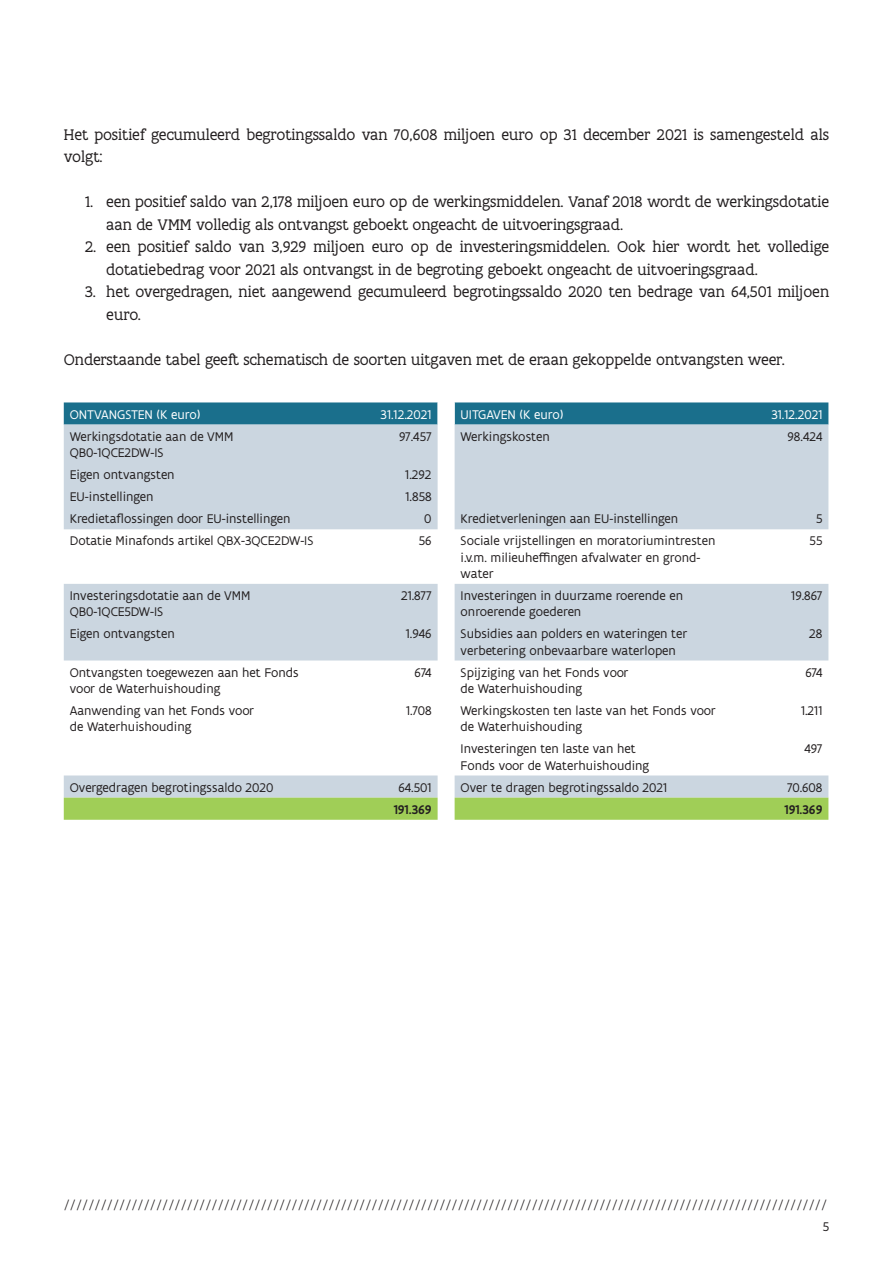
<style>
.page{position:relative;width:893px;height:1263px;background:#fff}
.page>*{position:absolute;margin:0;border:0;box-sizing:border-box;transform-origin:0 0}
.t1{font:16.5px/22.5px "Flanders Art Serif";color:#231f20}
.t2{font:13.5px/16.2px "Flanders Art Sans";color:#231f20}
.t3{font:300 13.5px "Flanders Art Sans";color:#231f20}
.t4{font:13.5px "Flanders Art Sans";color:#fff}
.t5{font:500 13.5px "Flanders Art Sans";color:#231f20}
</style>
<div class="page">
<svg style="left:64px;top:402px;width:764px;height:23px;background:#287893"></svg>
<svg style="left:64px;top:425px;width:764px;height:373px;fill:#cbd6e0"></svg>
<div style="left:64px;top:798px;width:764px;height:22px;background:#a0ce57"></div>
<p class="t1" style="left:64px;top:123px;width:767px">Het positief gecumuleerd begrotingssaldo van 70,608 miljoen euro op 31 december 2021 is samengesteld als volgt:</p>
<p class="t1" style="left:106px;top:191px;width:724px;text-indent:-21px">1. een positief saldo van 2,178 miljoen euro op de werkingsmiddelen. Vanaf 2018 wordt de werkingsdotatie aan de VMM volledig als ontvangst geboekt ongeacht de uitvoeringsgraad.</p>
<p class="t1" style="left:106px;top:236px;width:724px;text-indent:-21px">2. een positief saldo van 3,929 miljoen euro op de investeringsmiddelen. Ook hier wordt het volledige dotatiebedrag voor 2021 als ontvangst in de begroting geboekt ongeacht de uitvoeringsgraad.</p>
<p class="t1" style="left:106px;top:281px;width:724px;text-indent:-21px">3. het overgedragen, niet aangewend gecumuleerd begrotingssaldo 2020 ten bedrage van 64,501 miljoen euro.</p>
<p class="t1" style="left:64px;top:348px;width:723px">Onderstaande tabel geeft schematisch de soorten uitgaven met de eraan gekoppelde ontvangsten weer.</p>
<p class="t4" style="left:70px;top:406px;width:132px">ONTVANGSTEN (K euro)</p>
<p class="t4" style="left:381px;top:406px;width:53px">31.12.2021</p>
<p class="t4" style="left:461px;top:406px;width:104px">UITGAVEN (K euro)</p>
<p class="t4" style="left:771px;top:406px;width:53px">31.12.2021</p>
<p class="t2" style="left:70px;top:428px;width:165px">Werkingsdotatie aan de VMM</p>
<p class="t2" style="left:70px;top:444px;width:95px">QB0-1QCE2DW-IS</p>
<p class="t2" style="left:399px;top:428px;width:34px">97.457</p>
<p class="t2" style="left:461px;top:428px;width:91px">Werkingskosten</p>
<p class="t2" style="left:787px;top:428px;width:36px">98.424</p>
<p class="t2" style="left:70px;top:466px;width:106px">Eigen ontvangsten</p>
<p class="t2" style="left:405px;top:466px;width:28px">1.292</p>
<p class="t2" style="left:70px;top:488px;width:85px">EU-instellingen</p>
<p class="t2" style="left:405px;top:488px;width:28px">1.858</p>
<p class="t2" style="left:70px;top:511px;width:222px">Kredietaflossingen door EU-instellingen</p>
<p class="t2" style="left:424px;top:511px;width:9px">0</p>
<p class="t2" style="left:461px;top:511px;width:219px">Kredietverleningen aan EU-instellingen</p>
<p class="t2" style="left:816px;top:511px;width:8px">5</p>
<p class="t2" style="left:70px;top:533px;width:245px">Dotatie Minafonds artikel QBX-3QCE2DW-IS</p>
<p class="t2" style="left:419px;top:533px;width:14px">56</p>
<p class="t2" style="left:461px;top:533px;width:256px">Sociale vrijstellingen en moratoriumintresten i.v.m. milieuheffingen afvalwater en grond&shy;water</p>
<p class="t2" style="left:810px;top:533px;width:14px">55</p>
<p class="t2" style="left:70px;top:587px;width:182px">Investeringsdotatie aan de VMM</p>
<p class="t2" style="left:70px;top:603px;width:95px">QB0-1QCE5DW-IS</p>
<p class="t2" style="left:401px;top:587px;width:32px">21.877</p>
<p class="t2" style="left:461px;top:587px;width:224px">Investeringen in duurzame roerende en onroerende goederen</p>
<p class="t2" style="left:791px;top:587px;width:33px">19.867</p>
<p class="t2" style="left:70px;top:625px;width:106px">Eigen ontvangsten</p>
<p class="t2" style="left:406px;top:625px;width:27px">1.946</p>
<p class="t2" style="left:461px;top:625px;width:228px">Subsidies aan polders en wateringen ter verbetering onbevaarbare waterlopen</p>
<p class="t2" style="left:809px;top:625px;width:15px">28</p>
<p class="t2" style="left:70px;top:664px;width:231px">Ontvangsten toegewezen aan het Fonds</p>
<p class="t2" style="left:70px;top:680px;width:152px">voor de Waterhuishouding</p>
<p class="t2" style="left:415px;top:664px;width:19px">674</p>
<p class="t2" style="left:461px;top:664px;width:169px">Spijziging van het Fonds voor</p>
<p class="t2" style="left:461px;top:680px;width:123px">de Waterhuishouding</p>
<p class="t2" style="left:805px;top:664px;width:19px">674</p>
<p class="t2" style="left:70px;top:702px;width:186px">Aanwending van het Fonds voor</p>
<p class="t2" style="left:70px;top:718px;width:123px">de Waterhuishouding</p>
<p class="t2" style="left:406px;top:702px;width:27px">1.708</p>
<p class="t2" style="left:461px;top:702px;width:257px">Werkingskosten ten laste van het Fonds voor de Waterhuishouding</p>
<p class="t2" style="left:801px;top:702px;width:23px">1.211</p>
<p class="t2" style="left:461px;top:740px;width:176px">Investeringen ten laste van het</p>
<p class="t2" style="left:461px;top:757px;width:190px">Fonds voor de Waterhuishouding</p>
<p class="t2" style="left:804px;top:740px;width:19px">497</p>
<p class="t2" style="left:70px;top:779px;width:205px">Overgedragen begrotingssaldo 2020</p>
<p class="t2" style="left:398px;top:779px;width:35px">64.501</p>
<p class="t2" style="left:461px;top:779px;width:208px">Over te dragen begrotingssaldo 2021</p>
<p class="t2" style="left:787px;top:779px;width:37px">70.608</p>
<p class="t5" style="left:394px;top:801px;width:39px">191.369</p>
<p class="t5" style="left:784px;top:801px;width:39px">191.369</p>
<p class="t3" style="left:64px;top:1197px;width:765px">////////////////////////////////////////////////////////////////////////////////////////////////////////////////////////////</p>
<p class="t2" style="left:823px;top:1218px;width:8px">5</p>
</div>
